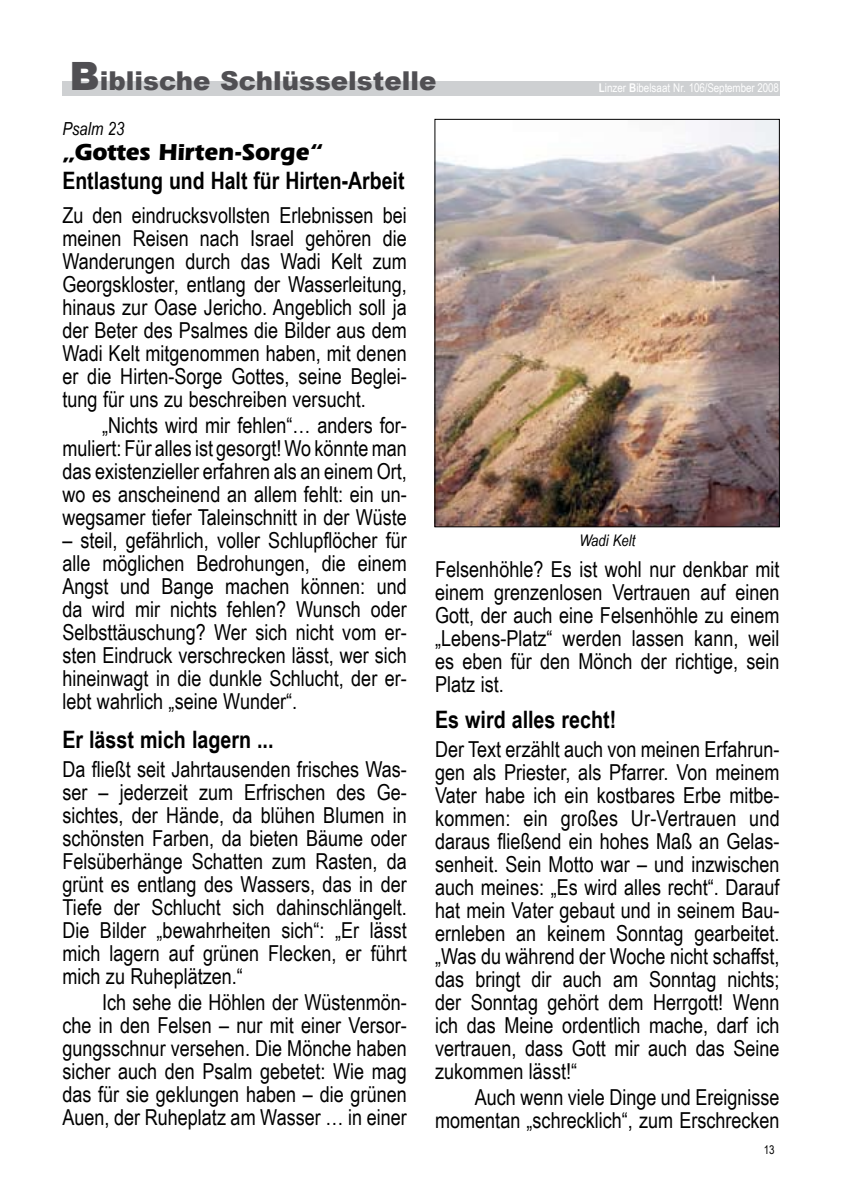
<style>
.page{position:relative;width:842px;height:1191px;background:#fff}
.page>*{position:absolute;margin:0;border:0;box-sizing:border-box;transform-origin:0 0}
.t1{font:900 26px "Arial";color:#504f53}
.t2{font:700 24px "Arial Narrow";color:#000}
.t3{font:700 24px "Eras IT Cby BT";color:#000}
.t4{font:22px/23px "Arial Narrow";color:#000;text-align:justify}
.t5{font:italic 18px "Arial Narrow";color:#000}
.t6{font:italic 16px "Arial Narrow";color:#000}
.t7{font:12px "Arial Narrow";letter-spacing:-.01em;color:#fff}
.t8{font:12px "Arial Narrow";color:#000}
.s1{font-size:39px}
.s2{font-weight:700}
</style>
<div class="page">
<div style="left:62px;top:82px;width:718px;height:14px;background:#ced0d2"></div>
<img style="left:437px;top:121px;width:341px;height:404px">
<div style="left:435px;top:119px;width:345px;height:408px;border:1px solid #000"></div>
<p class="t1" style="left:69px;top:62px;width:368px"><span class="s1">B</span>iblische Schlüsselstelle</p>
<p class="t7" style="left:599px;top:79px;width:182px"><span class="s2">L</span>inzer <span class="s2">B</span>ibelsaat Nr. 106/September 2008</p>
<p class="t5" style="left:62px;top:116px;width:63px">Psalm 23</p>
<p class="t3" style="left:62px;top:137px;width:262px">„Gottes Hirten-Sorge“</p>
<p class="t2" style="left:62px;top:162px;width:344px">Entlastung und Halt für Hirten-Arbeit</p>
<p class="t4" style="left:62px;top:203px;width:346px">Zu den eindrucksvollsten Erlebnissen bei meinen Reisen nach Israel gehören die Wan-derungen durch das Wadi Kelt zum Georgs-kloster, entlang der Wasserleitung, hinaus zur Oase Jericho. Angeblich soll ja der Beter des Psalmes die Bilder aus dem Wadi Kelt mitgenommen haben, mit denen er die Hirten-Sorge Gottes, seine Beglei&shy;tung für uns zu beschreiben versucht.</p>
<p class="t4" style="left:62px;top:413px;width:346px;text-indent:40px">„Nichts wird mir fehlen“… anders for&shy;muliert: Für alles ist gesorgt! Wo könnte man das existenzieller erfahren als an einem Ort, wo es anscheinend an allem fehlt: ein un&shy;wegsamer tiefer Taleinschnitt in der Wüste</p>
<p class="t4" style="left:62px;top:528px;width:346px">– steil, gefährlich, voller Schlupflöcher für alle möglichen Bedrohungen, die einem Angst und Bange machen können: und da wird mir nichts fehlen? Wunsch oder Selbsttäuschung? Wer sich nicht vom er&shy;sten Eindruck verschrecken lässt, wer sich hineinwagt in die dunkle Schlucht, der er&shy;lebt wahrlich „seine Wunder“.</p>
<p class="t2" style="left:62px;top:721px;width:213px">Er lässt mich lagern ...</p>
<p class="t4" style="left:62px;top:757px;width:346px">Da fließt seit Jahrtausenden frisches Was&shy;ser – jederzeit zum Erfrischen des Ge&shy;sichtes, der Hände, da blühen Blumen in schönsten Farben, da bieten Bäume oder Felsüberhänge Schatten zum Rasten, da grünt es entlang des Wassers, das in der Tiefe der Schlucht sich dahinschlängelt.<br>Die Bilder „bewahrheiten sich“: „Er lässt mich lagern auf grünen Flecken, er führt mich zu Ruheplätzen.“</p>
<p class="t4" style="left:62px;top:990px;width:346px;text-indent:40px">Ich sehe die Höhlen der Wüstenmön&shy;che in den Felsen – nur mit einer Versor&shy;gungs-schnur versehen. Die Mönche haben sicher auch den Psalm gebetet: Wie mag das für sie geklungen haben – die grünen Auen, der Ruheplatz am Wasser … in einer</p>
<p class="t6" style="left:579px;top:529px;width:57px">Wadi Kelt</p>
<p class="t4" style="left:435px;top:556px;width:346px">Felsenhöhle? Es ist wohl nur denkbar mit einem grenzenlosen Vertrauen auf einen Gott, der auch eine Felsenhöhle zu einem „Lebens-Platz“ werden lassen kann, weil es eben für den Mönch der richtige, sein Platz ist.</p>
<p class="t2" style="left:435px;top:701px;width:183px">Es wird alles recht!</p>
<p class="t4" style="left:435px;top:736px;width:346px">Der Text erzählt auch von meinen Erfahrun&shy;gen als Priester, als Pfarrer. Von meinem Vater habe ich ein kostbares Erbe mit-be&shy;kommen: ein großes Ur-Vertrauen und daraus fließend ein hohes Maß an Ge-las&shy;senheit. Sein Motto war – und inzwischen auch meines: „Es wird alles recht“. Darauf hat mein Vater gebaut und in seinem Bau&shy;ern-leben an keinem Sonntag gearbeitet. „Was du während der Woche nicht schaffst, das bringt dir auch am Sonntag nichts; der Sonntag gehört dem Herrgott! Wenn ich das Meine ordentlich mache, darf ich vertrauen, dass Gott mir auch das Seine zukommen lässt!“</p>
<p class="t4" style="left:435px;top:1084px;width:346px;text-align:right">Auch wenn viele Dinge und Ereignisse momentan „schrecklich“, zum Erschrecken</p>
<p class="t8" style="left:764px;top:1141px;width:12px">13</p>
</div>
